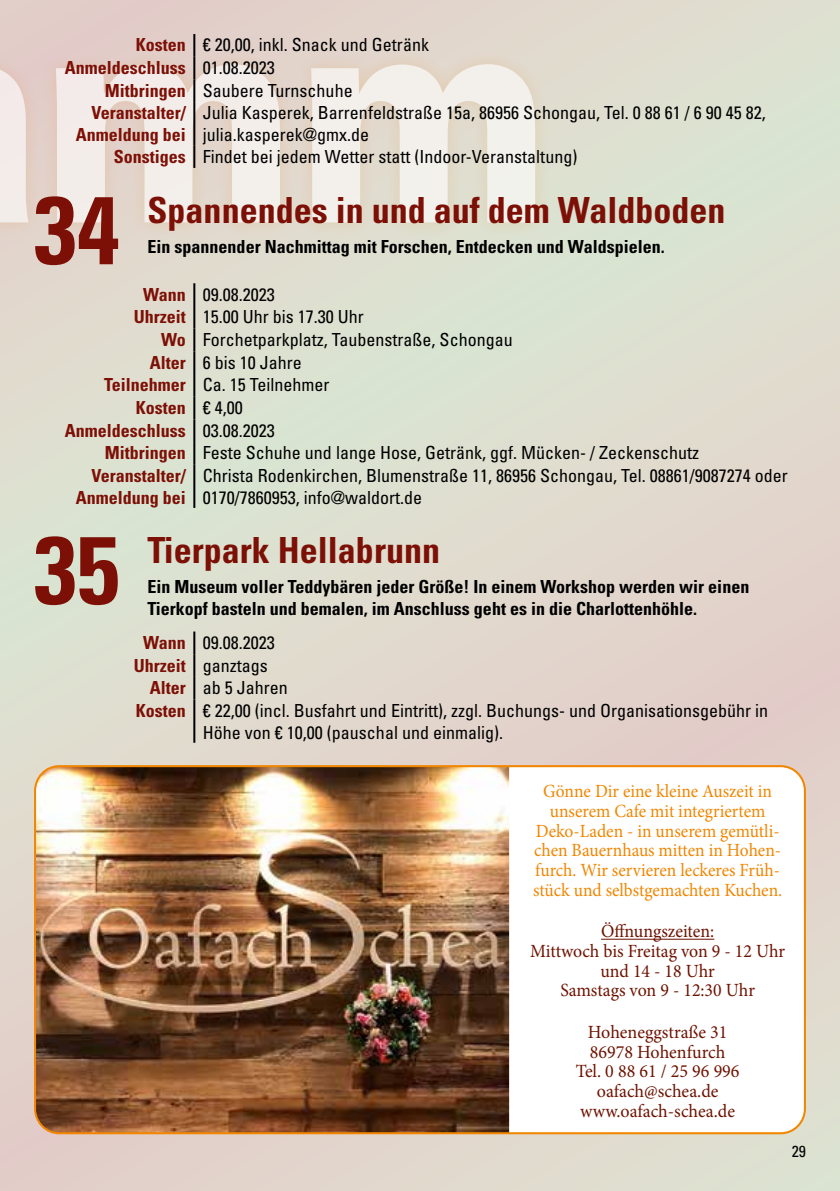
<style>
.page{position:relative;width:840px;height:1191px;background:#fff}
.page>*{position:absolute;margin:0;border:0;box-sizing:border-box;transform-origin:0 0}
.t1{font:700 condensed 96px "Univers LT Std";color:#7d1006}
.t2{font:700 condensed 36px "Univers LT Std";color:#7d1006}
.t3{font:18.6px/19.6px "Minion Pro";color:#f18600;text-align:center;scale:.94 1}
.t4{font:18.6px/19.6px "Minion Pro";color:#6e1301;text-align:center}
.t5{font:18.6px/19.6px "Minion Pro";color:#6e1301;text-align:center;scale:.96 1}
.t6{font:condensed 18px/21.6px "Univers LT Std";color:#000}
.t7{font:700 condensed 18px/21.6px "Univers LT Std";color:#000}
.t8{font:700 condensed 18px "Univers LT Std";color:#7d1006}
.t9{font:condensed 16px "Univers LT Std";color:#000}
.s1{font-weight:700;color:#7d1006}
.s2{font-weight:400;color:#000}
</style>
<div class="page">
<div style="left:0;top:0;width:839px;height:1191px;background:linear-gradient(to bottom,#dce2d1,#e2d4cb)"></div>
<div style="left:0;top:0;width:550px;height:298px;background:#e0ddcf"></div>
<svg style="left:0;top:1px;width:535px;height:234px"></svg>
<hr style="left:193px;top:34px;width:2px;height:23px;background:#000">
<hr style="left:193px;top:57px;width:2px;height:22px;background:#000">
<hr style="left:193px;top:79px;width:2px;height:23px;background:#000">
<hr style="left:193px;top:102px;width:2px;height:43px;background:#000">
<hr style="left:193px;top:145px;width:2px;height:23px;background:#000">
<hr style="left:193px;top:283px;width:2px;height:23px;background:#000">
<hr style="left:193px;top:306px;width:2px;height:23px;background:#000">
<hr style="left:193px;top:329px;width:2px;height:22px;background:#000">
<hr style="left:193px;top:351px;width:2px;height:23px;background:#000">
<hr style="left:193px;top:374px;width:2px;height:23px;background:#000">
<hr style="left:193px;top:397px;width:2px;height:22px;background:#000">
<hr style="left:193px;top:419px;width:2px;height:23px;background:#000">
<hr style="left:193px;top:442px;width:2px;height:23px;background:#000">
<hr style="left:193px;top:465px;width:2px;height:43px;background:#000">
<hr style="left:193px;top:631px;width:2px;height:23px;background:#000">
<hr style="left:193px;top:654px;width:2px;height:23px;background:#000">
<hr style="left:193px;top:677px;width:2px;height:22px;background:#000">
<hr style="left:193px;top:699px;width:2px;height:43px;background:#000">
<div style="left:35px;top:766px;width:769px;height:367px;background:#fff;border-radius:24px"></div>
<img style="left:35px;top:766px;width:474px;height:367px">
<div style="left:34px;top:765px;width:771px;height:369px;border:2px solid #f18600;border-radius:24px"></div>
<hr style="left:600px;top:938px;width:114px;height:1px;background:#6e1301">
<p class="t6" style="left:136px;top:34px;width:294px"><span class="s1">Kosten</span> € 20,00, inkl. Snack und Getränk</p>
<p class="t8" style="left:65px;top:57px;width:211px">Anmeldeschluss <span class="s2">01.08.2023</span></p>
<p class="t6" style="left:105px;top:79px;width:249px"><span class="s1">Mitbringen</span> Saubere Turnschuhe</p>
<p class="t8" style="left:91px;top:102px;width:96px">Veranstalter/</p>
<p class="t8" style="left:76px;top:123px;width:111px">Anmeldung bei</p>
<p class="t6" style="left:203px;top:102px;width:564px">Julia Kasperek, Barrenfeldstraße 15a, 86956 Schongau, Tel. 0 88 61 / 6 90 45 82,</p>
<p class="t6" style="left:203px;top:123px;width:168px">julia.kasperek@gmx.de</p>
<p class="t6" style="left:114px;top:145px;width:465px"><span class="s1">Sonstiges</span> Findet bei jedem Wetter statt (Indoor-Veranstaltung)</p>
<h1 class="t1" style="left:34px;top:171px;width:87px">34</h1>
<h2 class="t2" style="left:147px;top:188px;width:579px">Spannendes in und auf dem Waldboden</h2>
<p class="t7" style="left:147px;top:236px;width:518px">Ein spannender Nachmittag mit Forschen, Entdecken und Waldspielen.</p>
<p class="t6" style="left:143px;top:283px;width:133px"><span class="s1">Wann</span> 09.08.2023</p>
<p class="t6" style="left:134px;top:306px;width:231px"><span class="s1">Uhrzeit</span> 15.00 Uhr bis 17.30 Uhr</p>
<p class="t6" style="left:161px;top:328px;width:353px"><span class="s1">Wo</span> Forchetparkplatz, Taubenstraße, Schongau</p>
<p class="t6" style="left:150px;top:351px;width:153px"><span class="s1">Alter</span> 6 bis 10 Jahre</p>
<p class="t6" style="left:104px;top:374px;width:227px"><span class="s1">Teilnehmer</span> Ca. 15 Teilnehmer</p>
<p class="t8" style="left:136px;top:396px;width:108px">Kosten <span class="s2">€ 4,00</span></p>
<p class="t8" style="left:65px;top:419px;width:211px">Anmeldeschluss <span class="s2">03.08.2023</span></p>
<p class="t6" style="left:105px;top:442px;width:595px"><span class="s1">Mitbringen</span> Feste Schuhe und lange Hose, Getränk, ggf. Mücken- / Zeckenschutz</p>
<p class="t8" style="left:91px;top:464px;width:96px">Veranstalter/</p>
<p class="t8" style="left:76px;top:486px;width:111px">Anmeldung bei</p>
<p class="t6" style="left:203px;top:464px;width:586px">Christa Rodenkirchen, Blumenstraße 11, 86956 Schongau, Tel. 08861/9087274 oder<br>0170/7860953, info@waldort.de</p>
<h1 class="t1" style="left:34px;top:511px;width:87px">35</h1>
<h2 class="t2" style="left:147px;top:528px;width:294px">Tierpark Hellabrunn</h2>
<p class="t7" style="left:147px;top:575px;width:603px">Ein Museum voller Teddybären jeder Größe! In einem Workshop werden wir einen<br>Tierkopf basteln und bemalen, im Anschluss geht es in die Charlottenhöhle.</p>
<p class="t6" style="left:143px;top:631px;width:133px"><span class="s1">Wann</span> 09.08.2023</p>
<p class="t6" style="left:134px;top:654px;width:136px"><span class="s1">Uhrzeit</span> ganztags</p>
<p class="t6" style="left:150px;top:676px;width:139px"><span class="s1">Alter</span> ab 5 Jahren</p>
<p class="t6" style="left:136px;top:699px;width:633px"><span class="s1">Kosten</span> € 22,00 (incl. Busfahrt und Eintritt), zzgl. Buchungs- und Organisationsgebühr in</p>
<p class="t6" style="left:203px;top:721px;width:301px">Höhe von € 10,00 (pauschal und einmalig).</p>
<p class="t3" style="left:532px;top:781px;width:266px">Gönne Dir eine kleine Auszeit in unserem Cafe mit integriertem Deko-Laden - in unserem gemütli&shy;chen Bauernhaus mitten in Hohen&shy;furch. Wir servieren leckeres Früh&shy;stück und selbstgemachten Kuchen.</p>
<p class="t5" style="left:529px;top:921px;width:267px">Öffnungszeiten:<br>Mittwoch bis Freitag von 9 - 12 Uhr und 14 - 18 Uhr<br>Samstags von 9 - 12:30 Uhr</p>
<p class="t4" style="left:575px;top:1022px;width:165px">Hoheneggstraße 31<br>86978 Hohenfurch<br>Tel. 0 88 61 / 25 96 996 oafach@schea.de www.oafach-schea.de</p>
<p class="t9" style="left:791px;top:1141px;width:16px">29</p>
</div>
